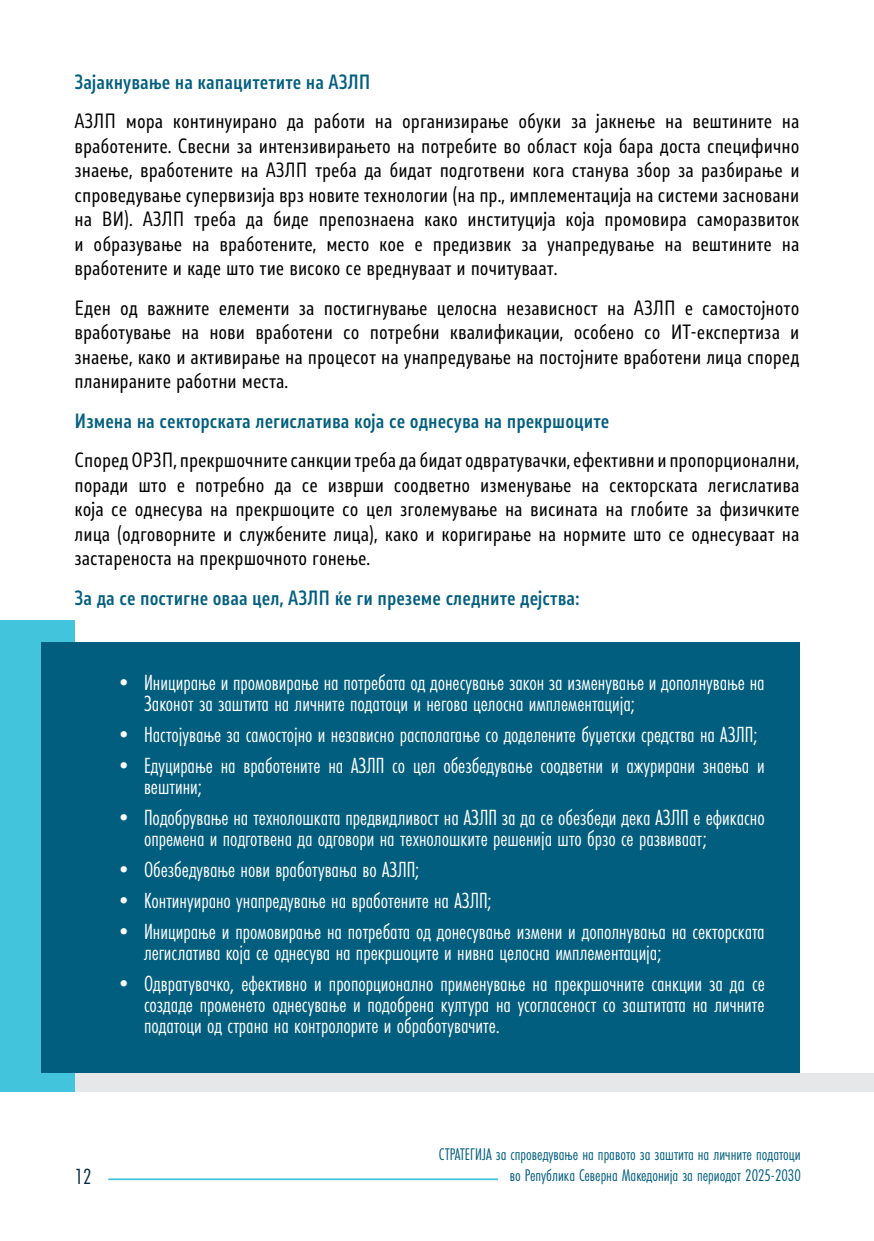
<style>
.page{position:relative;width:874px;height:1241px;background:#fff}
.page>*{position:absolute;margin:0;border:0;box-sizing:border-box;transform-origin:0 0}
.t1{font:22.75px/21px "Futura PT Cond";color:#fff}
.t2{font:22.75px "Futura PT Cond";color:#002947}
.t3{font:19.25px/24.5px "Stobi Sans Cn";color:#000;text-align:justify}
.t4{font:500 19.25px "Stobi Sans Cn";color:#025e7f}
.t5{font:17.5px/21px "Futura PT Cond";color:#025e7f;text-align:right}
</style>
<div class="page">
<hr style="left:108px;top:1178px;width:390px;height:1px;background:#42c4dd">
<div style="left:0;top:1072px;width:872px;height:19px;background:#e6e7e8"></div>
<div style="left:0;top:620px;width:74px;height:471px;background:#42c4dd"></div>
<div style="left:41px;top:641px;width:758px;height:430px;background:#025e7f"></div>
<p class="t4" style="left:74px;top:69px;width:297px">Зајакнување на капацитетите на АЗЛП</p>
<p class="t3" style="left:74px;top:108px;width:726px">АЗЛП мора континуирано да работи на организирање обуки за јакнење на вештините на вработените. Свесни за интензивирањето на потребите во област која бара доста специфично знаење, вработените на АЗЛП треба да бидат подготвени кога станува збор за разбирање и спроведување супервизија врз новите технологии (на пр., имплементација на системи засновани на ВИ). АЗЛП треба да биде препознаена како институција која промовира саморазвиток и образување на вработените, место кое е предизвик за унапредување на вештините на вработените и каде што тие високо се вреднуваат и почитуваат.</p>
<p class="t3" style="left:74px;top:295px;width:726px">Еден од важните елементи за постигнување целосна независност на АЗЛП е самостојното вработување на нови вработени со потребни квалификации, особено со ИТ-експертиза и знаење, како и активирање на процесот на унапредување на постојните вработени лица според планираните работни места.</p>
<p class="t4" style="left:74px;top:407px;width:536px">Измена на секторската легислатива која се однесува на прекршоците</p>
<p class="t3" style="left:74px;top:447px;width:726px">Според ОРЗП, прекршочните санкции треба да бидат одвратувачки, ефективни и пропорционални, поради што е потребно да се изврши соодветно изменување на секторската легислатива која се однесува на прекршоците со цел зголемување на висината на глобите за физичките лица (одговорните и службените лица), како и коригирање на нормите што се однесуваат на застареноста на прекршочното гонење.</p>
<p class="t4" style="left:74px;top:584px;width:506px">За да се постигне оваа цел, АЗЛП ќе ги преземе следните дејства:</p>
<p class="t1" style="left:144px;top:672px;width:622px;text-indent:-32px">• Иницирање и промовирање на потребата од донесување закон за изменување и дополнување на<br>Законот за заштита на личните податоци и негова целосна имплементација;</p>
<p class="t1" style="left:112px;top:724px;width:646px">• Настојување за самостојно и независно располагање со доделените буџетски средства на АЗЛП;</p>
<p class="t1" style="left:144px;top:755px;width:622px;text-indent:-32px">• Едуцирање на вработените на АЗЛП со цел обезбедување соодветни и ажурирани знаења и вештини;</p>
<p class="t1" style="left:144px;top:806px;width:622px;text-indent:-32px">• Подобрување на технолошката предвидливост на АЗЛП за да се обезбеди дека АЗЛП е ефикасно опремена и подготвена да одговори на технолошките решенија што брзо се развиваат;</p>
<p class="t1" style="left:112px;top:858px;width:308px">• Обезбедување нови вработувања во АЗЛП;</p>
<p class="t1" style="left:112px;top:889px;width:380px">• Континуирано унапредување на вработените на АЗЛП;</p>
<p class="t1" style="left:144px;top:920px;width:622px;text-indent:-32px">• Иницирање и промовирање на потребата од донесување измени и дополнувања на секторската легислатива која се однесува на прекршоците и нивна целосна имплементација;</p>
<p class="t1" style="left:144px;top:972px;width:622px;text-align:justify;text-indent:-32px">• Одвратувачко, ефективно и пропорционално применување на прекршочните санкции за да се создаде променето однесување и подобрена култура на усогласеност со заштитата на личните податоци од страна на контролорите и обработувачите.</p>
<p class="t2" style="left:75px;top:1163px;width:18px">12</p>
<p class="t5" style="left:438px;top:1143px;width:363px">СТРАТЕГИЈА за спроведување на правото за заштита на личните податоци во Република Северна Македонија за периодот 2025-2030</p>
</div>
